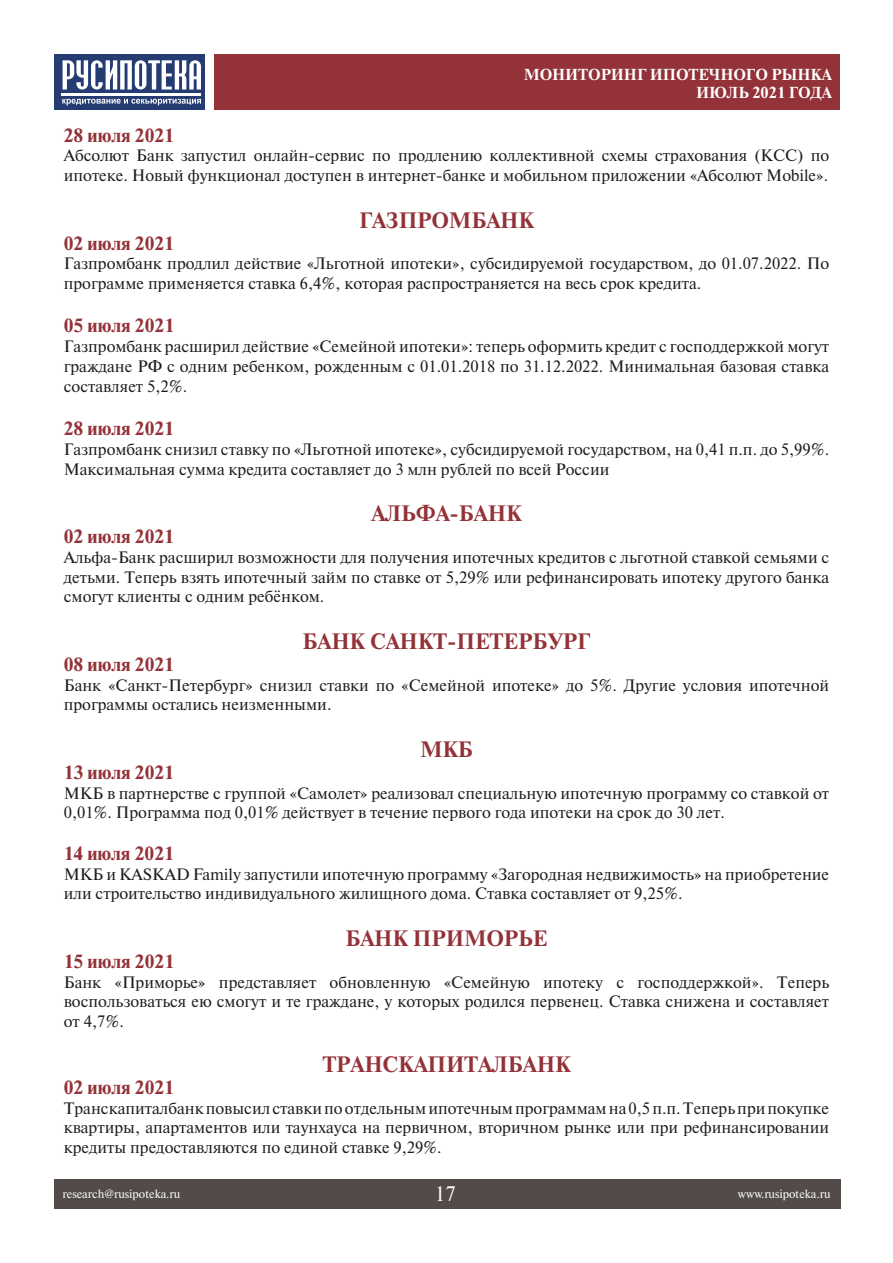
<style>
.page{position:relative;width:893px;height:1263px;background:#fff}
.page>*{position:absolute;margin:0;border:0;box-sizing:border-box;transform-origin:0 0}
.Стиль_абзаца_2{font:700 21px "Newton C";color:#933238}
.t1{font:21px "Newton C";color:#fff}
.Стиль_абзаца_2-2{font:700 18px "Newton C";color:#933238}
.Стиль_абзаца_2-3{font:16.5px/19.8px "Newton C";color:#1d1d1b}
.t2{font:700 15px/18px "Newton C";color:#fff;text-align:right}
.t3{font:12px "Newton C";color:#fff}
</style>
<div class="page">
<div style="left:54px;top:1180px;width:787px;height:29px;background:#524b49"></div>
<div style="left:215px;top:54px;width:625px;height:55px;background:#933238"></div>
<div style="left:55px;top:54px;width:150px;height:56px;background:#253c73"></div>
<svg style="left:63px;top:60px;width:138px;height:29px"></svg>
<hr style="left:62px;top:93px;width:139px;height:2px;background:#fff">
<svg style="left:62px;top:99px;width:139px;height:6px"></svg>
<p class="t2" style="left:524px;top:65px;width:309px">МОНИТОРИНГ ИПОТЕЧНОГО РЫНКА<br>ИЮЛЬ 2021 ГОДА</p>
<p class="Стиль_абзаца_2-2" style="left:64px;top:124px;width:112px">28 июля 2021</p>
<p class="Стиль_абзаца_2-3" style="left:64px;top:146px;width:767px">Абсолют Банк запустил онлайн-сервис по продлению коллективной схемы страхования (КСС) по ипотеке. Новый функционал доступен в интернет-банке и мобильном приложении «Абсолют Mobile».</p>
<p class="Стиль_абзаца_2" style="left:359px;top:208px;width:176px">ГАЗПРОМБАНК</p>
<p class="Стиль_абзаца_2-2" style="left:64px;top:232px;width:112px">02 июля 2021</p>
<p class="Стиль_абзаца_2-3" style="left:64px;top:254px;width:767px">Газпромбанк продлил действие «Льготной ипотеки», субсидируемой государством, до 01.07.2022. По программе применяется ставка 6,4%, которая распространяется на весь срок кредита.</p>
<p class="Стиль_абзаца_2-2" style="left:64px;top:315px;width:112px">05 июля 2021</p>
<p class="Стиль_абзаца_2-3" style="left:64px;top:337px;width:767px;text-align:justify">Газпромбанк расширил действие «Семейной ипотеки»: теперь оформить кредит с господдержкой могут граждане РФ с одним ребенком, рожденным с 01.01.2018 по 31.12.2022. Минимальная базовая ставка составляет 5,2%.</p>
<p class="Стиль_абзаца_2-2" style="left:64px;top:418px;width:112px">28 июля 2021</p>
<p class="Стиль_абзаца_2-3" style="left:64px;top:439px;width:767px">Газпромбанк снизил ставку по «Льготной ипотеке», субсидируемой государством, на 0,41 п.п. до 5,99%.<br>Максимальная сумма кредита составляет до 3 млн рублей по всей России</p>
<p class="Стиль_абзаца_2" style="left:371px;top:501px;width:152px">АЛЬФА-БАНК</p>
<p class="Стиль_абзаца_2-2" style="left:64px;top:526px;width:112px">02 июля 2021</p>
<p class="Стиль_абзаца_2-3" style="left:64px;top:547px;width:767px;text-align:justify">Альфа-Банк расширил возможности для получения ипотечных кредитов с льготной ставкой семьями с детьми. Теперь взять ипотечный займ по ставке от 5,29% или рефинансировать ипотеку другого банка смогут клиенты с одним ребёнком.</p>
<p class="Стиль_абзаца_2" style="left:303px;top:629px;width:289px">БАНК САНКТ-ПЕТЕРБУРГ</p>
<p class="Стиль_абзаца_2-2" style="left:64px;top:654px;width:112px">08 июля 2021</p>
<p class="Стиль_абзаца_2-3" style="left:64px;top:675px;width:767px">Банк «Санкт-Петербург» снизил ставки по «Семейной ипотеке» до 5%. Другие условия ипотечной программы остались неизменными.</p>
<p class="Стиль_абзаца_2" style="left:420px;top:737px;width:54px">МКБ</p>
<p class="Стиль_абзаца_2-2" style="left:64px;top:762px;width:112px">13 июля 2021</p>
<p class="Стиль_абзаца_2-3" style="left:64px;top:783px;width:767px">МКБ в партнерстве с группой «Самолет» реализовал специальную ипотечную программу со ставкой от<br>0,01%. Программа под 0,01% действует в течение первого года ипотеки на срок до 30 лет.</p>
<p class="Стиль_абзаца_2-2" style="left:64px;top:843px;width:112px">14 июля 2021</p>
<p class="Стиль_абзаца_2-3" style="left:64px;top:864px;width:767px">МКБ и KASKAD Family запустили ипотечную программу «Загородная недвижимость» на приобретение или строительство индивидуального жилищного дома. Ставка составляет от 9,25%.</p>
<p class="Стиль_абзаца_2" style="left:345px;top:926px;width:204px">БАНК ПРИМОРЬЕ</p>
<p class="Стиль_абзаца_2-2" style="left:64px;top:951px;width:112px">15 июля 2021</p>
<p class="Стиль_абзаца_2-3" style="left:64px;top:972px;width:767px;text-align:justify">Банк «Приморье» представляет обновленную «Семейную ипотеку с господдержкой». Теперь воспользоваться ею смогут и те граждане, у которых родился первенец. Ставка снижена и составляет от 4,7%.</p>
<p class="Стиль_абзаца_2" style="left:322px;top:1052px;width:250px">ТРАНСКАПИТАЛБАНК</p>
<p class="Стиль_абзаца_2-2" style="left:64px;top:1077px;width:112px">02 июля 2021</p>
<p class="Стиль_абзаца_2-3" style="left:64px;top:1098px;width:767px;text-align:justify">Транскапиталбанк повысил ставки по отдельным ипотечным программам на 0,5 п.п. Теперь при покупке квартиры, апартаментов или таунхауса на первичном, вторичном рынке или при рефинансировании кредиты предоставляются по единой ставке 9,29%.</p>
<p class="t1" style="left:435px;top:1182px;width:22px">17</p>
<p class="t3" style="left:63px;top:1187px;width:119px">research@rusipoteka.ru</p>
<p class="t3" style="left:738px;top:1187px;width:94px">www.rusipoteka.ru</p>
</div>
